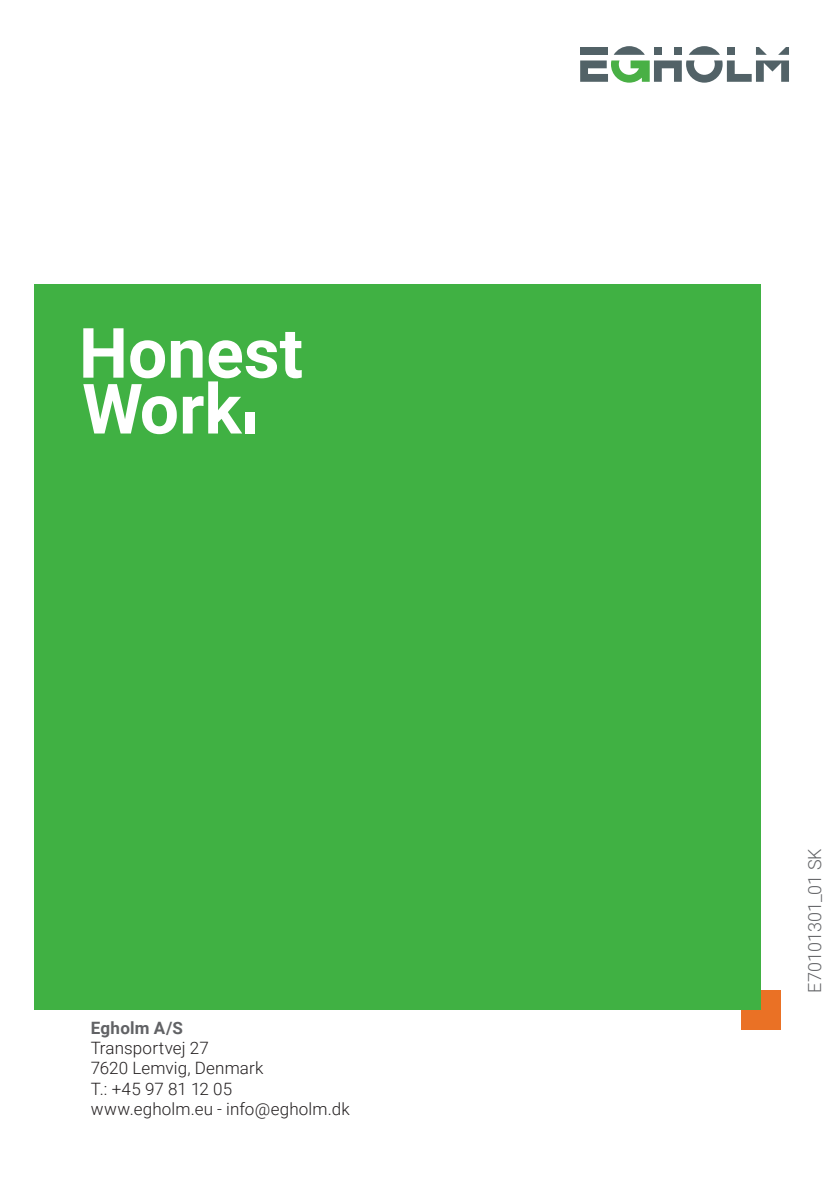
<style>
.page{position:relative;width:840px;height:1191px;background:#fff}
.page>*{position:absolute;margin:0;border:0;box-sizing:border-box;transform-origin:0 0}
.t1{font:300 18px "Roboto";color:#616265}
.t2{font:300 17px/20.4px "Roboto";letter-spacing:.01em;color:#231f20}
.t3{font:700 17px "Roboto";letter-spacing:.015em;color:#616265}
</style>
<div class="page">
<svg style="left:580px;top:46px;width:208px;height:37px"></svg>
<div style="left:580px;top:47px;width:27px;height:8px;background:#526267"></div>
<div style="left:740px;top:989px;width:40px;height:40px;background:#ea7125"></div>
<div style="left:34px;top:283px;width:726px;height:726px;background:#40b143"></div>
<svg style="left:83px;top:328px;width:218px;height:106px"></svg>
<div style="left:245px;top:412px;width:10px;height:21px;background:#fff"></div>
<p class="t3" style="left:91px;top:1015px;width:94px">Egholm A/S</p>
<p class="t2" style="left:91px;top:1037px;width:260px">Transportvej 27<br>7620 Lemvig, Denmark<br>T.: +45 97 81 12 05 www.egholm.eu - info@egholm.dk</p>
<p class="t1" style="left:801px;top:992px;width:146px;rotate:-90deg">E70101301_01 SK</p>
</div>
